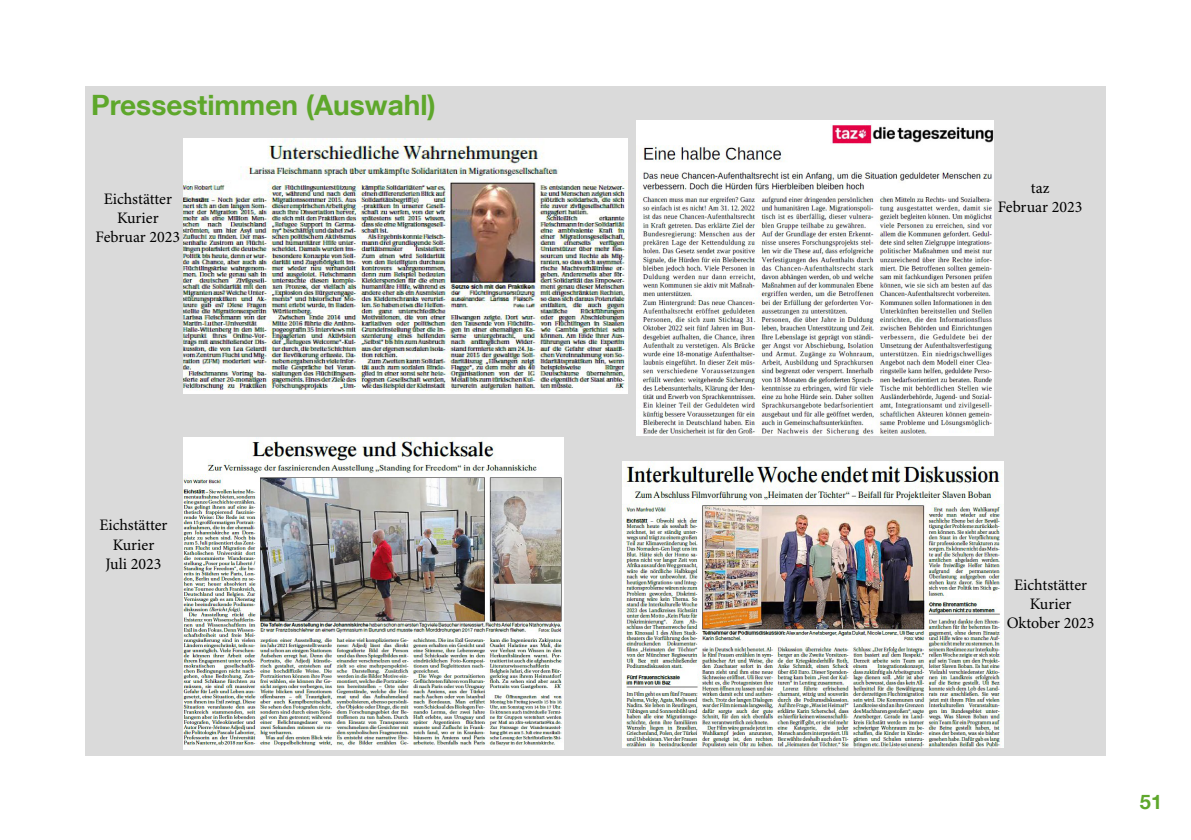
<style>
.page{position:relative;width:1191px;height:840px;background:#fff}
.page>*{position:absolute;margin:0;border:0;box-sizing:border-box;transform-origin:0 0}
.t1{font:700 28px "Helvetica Neue LT Com";color:#5ea72b}
.t2{font:700 20px "Helvetica Neue LT Com";color:#5ea72b}
.t3{font:16px/19.2px "Minion Pro";color:#000;text-align:center}
</style>
<div class="page">
<div style="left:85px;top:86px;width:1020px;height:669px;background:#dadada"></div>
<img style="left:183px;top:138px;width:444px;height:255px">
<img style="left:636px;top:120px;width:357px;height:315px">
<img style="left:183px;top:437px;width:380px;height:311px">
<img style="left:622px;top:461px;width:381px;height:286px">
<h1 class="t1" style="left:91px;top:87px;width:346px">Pressestimmen (Auswahl)</h1>
<p class="t3" style="left:95px;top:190px;width:86px">Eichstätter<br>Kurier<br>Februar 2023</p>
<p class="t3" style="left:99px;top:516px;width:70px">Eichstätter<br>Kurier<br>Juli 2023</p>
<p class="t3" style="left:997px;top:179px;width:86px">taz<br>Februar 2023</p>
<p class="t3" style="left:1006px;top:575px;width:89px">Eichtstätter<br>Kurier<br>Oktober 2023</p>
<p class="t2" style="left:1140px;top:788px;width:24px">51</p>
</div>
